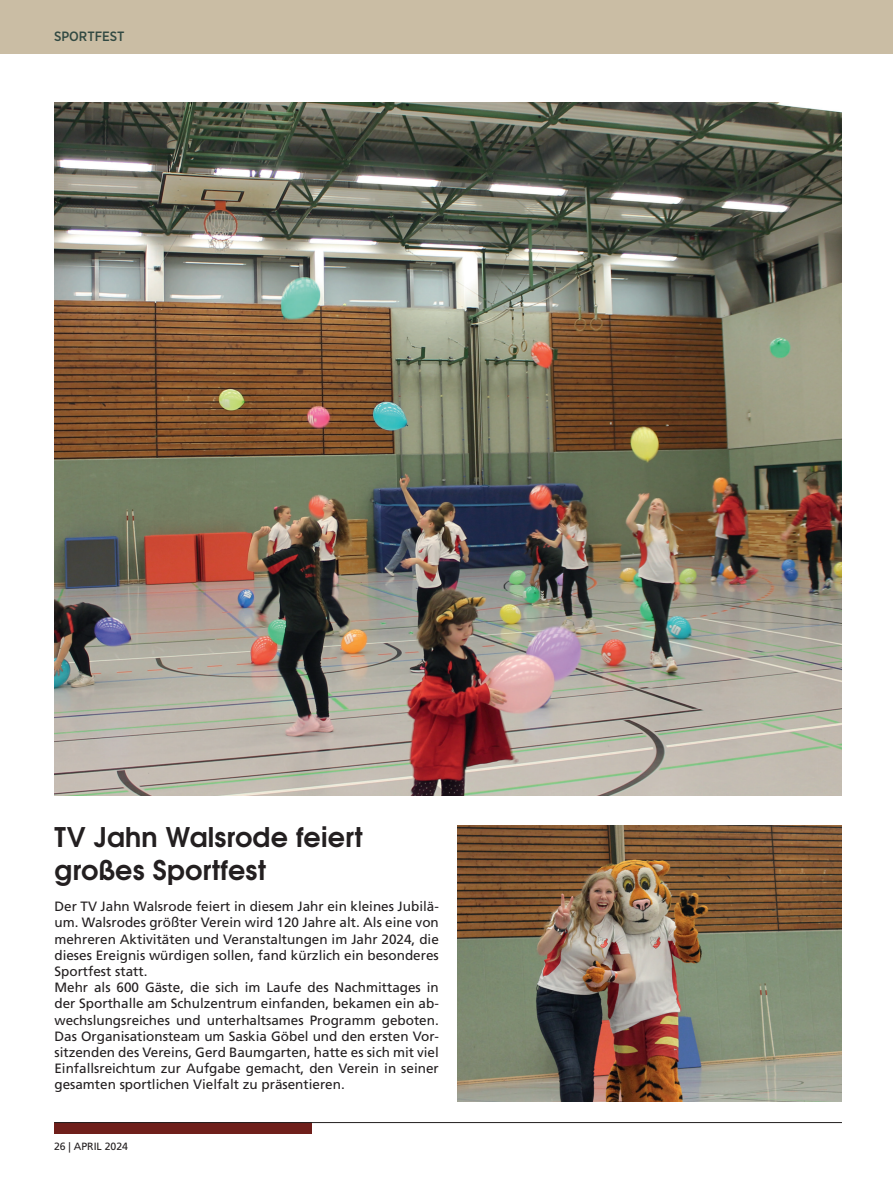
<style>
.page{position:relative;width:893px;height:1191px;background:#fff}
.page>*{position:absolute;margin:0;border:0;box-sizing:border-box;transform-origin:0 0}
.t1{font:700 27px/32.4px "Te X Gyre Adventor";letter-spacing:.01em;color:#231f20}
.t2{font:13.5px/16.2px "Frutiger LT Std";color:#231f20}
.t3{font:500 13.5px "Gotham Narrow";color:#314942}
.t4{font:10.5px "Frutiger LT Std";color:#231f20}
</style>
<div class="page">
<div style="left:54px;top:1123px;width:258px;height:11px;background:#6f1f1b"></div>
<hr style="left:54px;top:1122px;width:788px;height:1px;background:#231f20">
<div style="left:0;top:0;width:893px;height:53px;background:#cabda4"></div>
<img style="left:54px;top:102px;width:788px;height:693px">
<img style="left:458px;top:825px;width:384px;height:276px">
<p class="t3" style="left:54px;top:28px;width:72px">SPORTFEST</p>
<h1 class="t1" style="left:54px;top:818px;width:310px">TV Jahn Walsrode feiert großes Sportfest</h1>
<p class="t2" style="left:54px;top:898px;width:386px">Der TV Jahn Walsrode feiert in diesem Jahr ein kleines Jubilä&shy;um. Walsrodes größter Verein wird 120 Jahre alt. Als eine von mehreren Aktivitäten und Veranstaltungen im Jahr 2024, die dieses Ereignis würdigen sollen, fand kürzlich ein besonderes Sportfest statt.<br>Mehr als 600 Gäste, die sich im Laufe des Nachmittages in der Sporthalle am Schulzentrum einfanden, bekamen ein ab&shy;wechslungsreiches und unterhaltsames Programm geboten.<br>Das Organisationsteam um Saskia Göbel und den ersten Vor&shy;sitzenden des Vereins, Gerd Baumgarten, hatte es sich mit viel Einfallsreichtum zur Aufgabe gemacht, den Verein in seiner gesamten sportlichen Vielfalt zu präsentieren.</p>
<p class="t4" style="left:54px;top:1140px;width:76px">26 | APRIL 2024</p>
</div>
